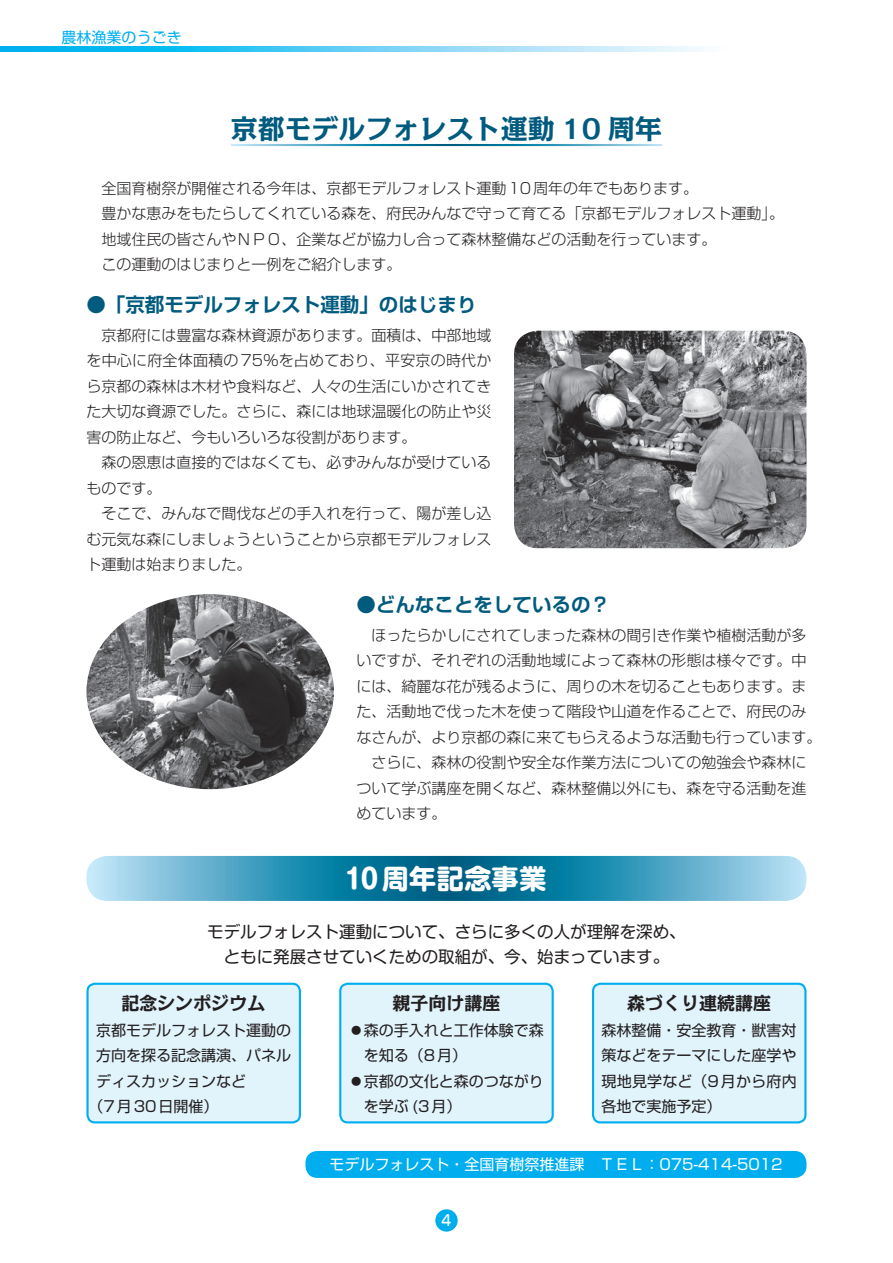
<style>
.page{position:relative;width:893px;height:1263px;background:#fff}
.page>*{position:absolute;margin:0;border:0;box-sizing:border-box;transform-origin:0 0}
.t1{font:700 27px "Kakumin Pro";color:#005b7f}
.t2{font:700 27px "Shin M Go Pr 6 N";letter-spacing:.015em;color:#fff}
.t3{font:700 19.5px "Shin Go Pr 6 N De";color:#005b7f}
.t4{font:700 18px "Kakumin Pro";color:#231f20}
.t5{font:16.5px/25.5px "Shin M Go Pr 6 N";color:#231f20;text-align:center}
.t6{font:300 15px/25.5px "Shin Go Pr 6 N";color:#231f20}
.t7{font:15px/25.5px "Shin Go Pr 6 N";color:#231f20;text-align:justify}
.t8{font:15px "Shin Go Pr 6 N";color:#fff}
.t9{font:15px "Shin Go Pr 6 N";letter-spacing:.06em;color:#231f20}
.t10{font:15px "Shin Go Pr 6 N";color:#00aeef}
.t11{font:500 15px "Soft Go Std";color:#fff;scale:.85 1}
</style>
<div class="page">
<div style="left:435px;top:1209px;width:23px;height:22px;background:#00aeef;border-radius:50%"></div>
<svg style="left:0;top:47px;width:702px;height:4px;background:#66d0f5"></svg>
<svg style="left:230px;top:144px;width:433px;height:3px"></svg>
<div style="left:88px;top:984px;width:212px;height:138px;background:#e1f4fc;border-radius:8px"></div>
<div style="left:86px;top:983px;width:215px;height:140px;border:2px solid #00aeef;border-radius:8px"></div>
<div style="left:340px;top:984px;width:213px;height:138px;background:#e1f4fc;border-radius:8px"></div>
<div style="left:339px;top:983px;width:215px;height:140px;border:2px solid #00aeef;border-radius:8px"></div>
<div style="left:593px;top:984px;width:212px;height:138px;background:#e1f4fc;border-radius:8px"></div>
<div style="left:592px;top:983px;width:214px;height:140px;border:2px solid #00aeef;border-radius:8px"></div>
<svg style="left:86px;top:856px;width:720px;height:45px;background:#429bba"></svg>
<div style="left:305px;top:1151px;width:501px;height:27px;background:#00aeef;border-radius:12px"></div>
<img style="left:514px;top:331px;width:292px;height:217px">
<img style="left:86px;top:594px;width:248px;height:195px">
<p class="t10" style="left:62px;top:25px;width:121px">農林漁業のうごき</p>
<h1 class="t1" style="left:231px;top:107px;width:433px">京都モデルフォレスト運動 10 周年</h1>
<p class="t6" style="left:86px;top:174px;width:699px">　全国育樹祭が開催される今年は、京都モデルフォレスト運動10周年の年でもあります。<br>　豊かな恵みをもたらしてくれている森を、府民みんなで守って育てる「京都モデルフォレスト運動」。　地域住民の皆さんやＮＰＯ、企業などが協力し合って森林整備などの活動を行っています。<br>　この運動のはじまりと一例をご紹介します。</p>
<h2 class="t3" style="left:86px;top:289px;width:391px">●「京都モデルフォレスト運動」のはじまり</h2>
<p class="t6" style="left:86px;top:321px;width:407px">　京都府には豊富な森林資源があります。面積は、中部地域を中心に府全体面積の75％を占めており、平安京の時代から京都の森林は木材や食料など、人々の生活にいかされてきた大切な資源でした。さらに、森には地球温暖化の防止や災害の防止など、今もいろいろな役割があります。<br>　森の恩恵は直接的ではなくても、必ずみんなが受けているものです。<br>　そこで、みんなで間伐などの手入れを行って、陽が差し込む元気な森にしましょうということから京都モデルフォレスト運動は始まりました。</p>
<h2 class="t3" style="left:356px;top:589px;width:255px">●どんなことをしているの？</h2>
<p class="t6" style="left:356px;top:621px;width:466px">　ほったらかしにされてしまった森林の間引き作業や植樹活動が多いですが、それぞれの活動地域によって森林の形態は様々です。中には、綺麗な花が残るように、周りの木を切ることもあります。また、活動地で伐った木を使って階段や山道を作ることで、府民のみなさんが、より京都の森に来てもらえるような活動も行っています。　さらに、森林の役割や安全な作業方法についての勉強会や森林について学ぶ講座を開くなど、森林整備以外にも、森を守る活動を進めています。</p>
<h1 class="t2" style="left:345px;top:855px;width:203px">10周年記念事業</h1>
<p class="t5" style="left:207px;top:918px;width:480px">モデルフォレスト運動について、さらに多くの人が理解を深め、ともに発展させていくための取組が、今、始まっています。</p>
<p class="t4" style="left:122px;top:988px;width:145px">記念シンポジウム</p>
<p class="t7" style="left:96px;top:1016px;width:197px">京都モデルフォレスト運動の</p>
<p class="t7" style="left:96px;top:1041px;width:197px">方向を探る記念講演、パネル</p>
<p class="t7" style="left:96px;top:1067px;width:151px">ディスカッションなど</p>
<p class="t9" style="left:89px;top:1094px;width:131px">（7月30日開催）</p>
<p class="t4" style="left:627px;top:988px;width:145px">森づくり連続講座</p>
<p class="t7" style="left:602px;top:1016px;width:197px">森林整備・安全教育・獣害対策などをテーマにした座学や現地見学など（9月から府内各地で実施予定）</p>
<p class="t4" style="left:392px;top:988px;width:109px">親子向け講座</p>
<p class="t7" style="left:349px;top:1016px;width:197px">⃝森の手入れと工作体験で森</p>
<p class="t7" style="left:364px;top:1041px;width:105px">を知る（8月）</p>
<p class="t7" style="left:349px;top:1067px;width:197px">⃝京都の文化と森のつながり</p>
<p class="t7" style="left:364px;top:1092px;width:99px">を学ぶ (3月）</p>
<p class="t8" style="left:329px;top:1152px;width:455px">モデルフォレスト・全国育樹祭推進課　ＴＥＬ：075-414-5012</p>
<p class="t11" style="left:442px;top:1210px;width:13px">4</p>
</div>
